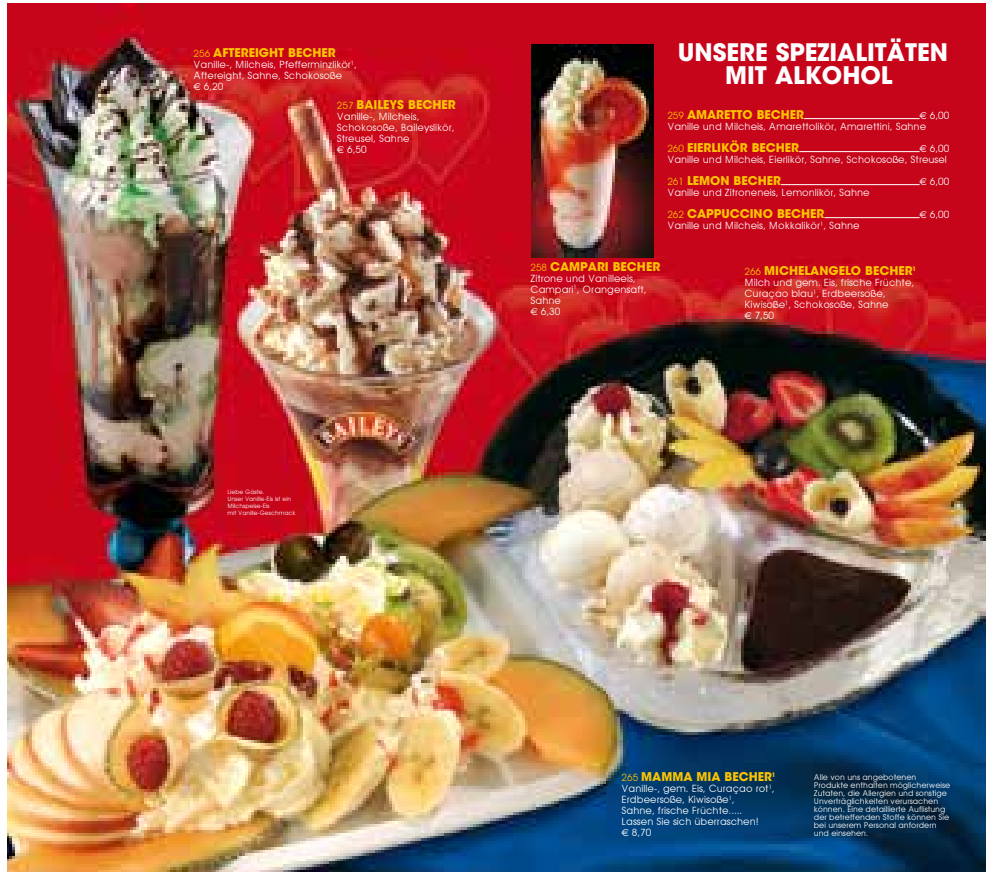
<style>
.page{position:relative;width:993px;height:879px;background:#fff}
.page>*{position:absolute;margin:0;border:0;box-sizing:border-box;transform-origin:0 0}
.t1{font:700 24px "ITC Avant Garde Std";color:#fff}
.t2{font:700 12px "ITC Avant Garde Std";color:#fcc400}
.t3{font:10px/11px "Avant Garde";color:#fff}
.t4{font:8px/8px "Avant Garde";color:#fff}
.t5{font:6px/7px "Avant Garde";color:#fff}
.t6{font:700 6px "ITC Avant Garde Std";color:#fcc400}
.s1{font-family:"Avant Garde";font-weight:400;font-size:10px}
.s2{font-family:"Euro Sans"}
</style>
<div class="page">
<img style="left:8px;top:4px;width:976px;height:867px">
<img style="left:531px;top:44px;width:122px;height:214px">
<hr style="left:803px;top:118px;width:116px;height:1px;background:#fff">
<hr style="left:798px;top:151px;width:121px;height:1px;background:#fff">
<hr style="left:780px;top:184px;width:139px;height:1px;background:#fff">
<hr style="left:824px;top:217px;width:95px;height:1px;background:#fff">
<p class="t2" style="left:193px;top:45px;width:48px"><span class="s1">256</span> AFTEREI</p>
<p class="t2" style="left:259px;top:45px;width:46px">GHT BECHER</p>
<p class="t3" style="left:193px;top:59px;width:165px">Vanille-, Milcheis, Pfefferminzlikör<sup>1</sup>,<br>Aftereight, Sahne, Schokosoße<br><span class="s2">A</span> 6,20</p>
<p class="t2" style="left:337px;top:97px;width:35px"><span class="s1">257</span> BAILE</p>
<p class="t2" style="left:389px;top:97px;width:36px">YS BECHER</p>
<p class="t3" style="left:337px;top:111px;width:119px">Vanille-, Milcheis,<br>Schokosoße, Baileyslikör,<br>Streusel, Sahne<br><span class="s2">A</span> 6,50</p>
<p class="t5" style="left:227px;top:488px;width:69px">Liebe Gäste.<br>Unser Vanille-Eis ist ein<br>Milchspeise-Eis<br>mit Vanille-Geschmack</p>
<h1 class="t1" style="left:677px;top:37px;width:63px">UNSERE</h1>
<h1 class="t1" style="left:775px;top:37px;width:66px">SPEZIALI</h1>
<h1 class="t1" style="left:874px;top:37px;width:57px">TÄTEN</h1>
<h1 class="t1" style="left:725px;top:60px;width:68px">MIT ALKOHOL</h1>
<p class="t2" style="left:667px;top:107px;width:49px"><span class="s1">259</span> AMARE</p>
<p class="t2" style="left:730px;top:107px;width:43px">TTO BECHER</p>
<p class="t3" style="left:667px;top:110px;width:283px;text-indent:252px"><span class="s2">A</span> 6,00<br>Vanille und Milcheis, Amarettolikör, Amarettini, Sahne</p>
<p class="t2" style="left:667px;top:140px;width:27px"><span class="s1">260</span> EIERLIK</p>
<p class="t2" style="left:729px;top:140px;width:39px">ÖR BECHER</p>
<p class="t3" style="left:667px;top:143px;width:283px;text-align:right"><span class="s2">A</span> 6,00<br>Vanille und Milcheis, Eierlikör, Sahne, Schokosoße, Streusel</p>
<p class="t2" style="left:667px;top:173px;width:83px"><span class="s1">261</span> LEMON BECHER</p>
<p class="t3" style="left:919px;top:176px;width:31px"><span class="s2">A</span> 6,00</p>
<p class="t3" style="left:667px;top:187px;width:204px">Vanille und Zitroneneis, Lemonlikör, Sahne</p>
<p class="t2" style="left:667px;top:206px;width:30px"><span class="s1">262</span> CAPPUCCINO</p>
<p class="t2" style="left:776px;top:206px;width:17px">BECHER</p>
<p class="t3" style="left:919px;top:209px;width:31px"><span class="s2">A</span> 6,00</p>
<p class="t3" style="left:667px;top:220px;width:194px">Vanille und Milcheis, Mokkalikör<sup>1</sup>, Sahne</p>
<p class="t2" style="left:530px;top:258px;width:58px"><span class="s1">258</span> CAMPARI</p>
<p class="t2" style="left:612px;top:258px;width:17px">BECHER</p>
<p class="t3" style="left:530px;top:273px;width:118px">Zitrone und Vanilleeis,<br>Campari<sup>1</sup>, Orangensaft,<br>Sahne<br><span class="s2">A</span> 6,30</p>
<p class="t2" style="left:744px;top:263px;width:40px"><span class="s1">266</span> MICHELAN</p>
<p class="t2" style="left:828px;top:263px;width:19px">GELO</p>
<p class="t2" style="left:865px;top:263px;width:17px">BECHER</p>
<p class="t6" style="left:912px;top:265px;width:5px">1</p>
<p class="t3" style="left:744px;top:277px;width:171px">Milch und gem. Eis, frische Früchte,<br>Curaçao blau<sup>1</sup>, Erdbeersoße,<br>Kiwisoße<sup>1</sup>, Schokosoße, Sahne<br><span class="s2">A</span> 7,50</p>
<p class="t2" style="left:621px;top:769px;width:120px"><span class="s1">265</span> MAMMA MIA BECHER</p>
<p class="t6" style="left:771px;top:771px;width:5px">1</p>
<p class="t3" style="left:621px;top:783px;width:154px">Vanille-, gem. Eis, Curaçao rot<sup>1</sup>,<br>Erdbeersoße, Kiwisoße<sup>1</sup>,<br>Sahne, frische Früchte.....<br>Lassen Sie sich überraschen!<br><span class="s2">A</span> 8,70</p>
<p class="t4" style="left:813px;top:773px;width:138px">Alle von uns angebotenen<br>Produkte enthalten möglicherweise<br>Zutaten, die Allergien und sonstige<br>Unverträglichkeiten verursachen können. Eine detaillierte Auflistung der betreffenden Stoffe können Sie bei unserem Personal anfordern und einsehen.</p>
</div>
